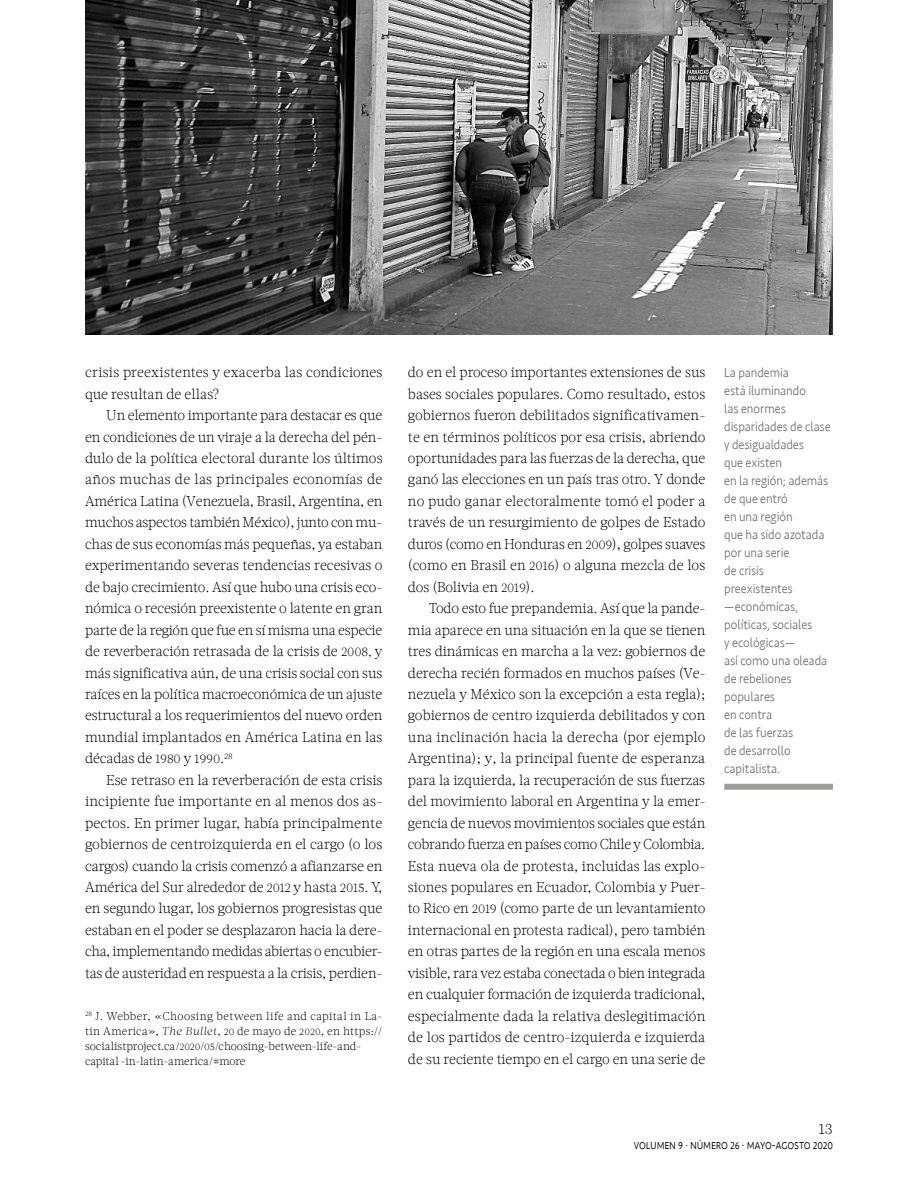
<style>
.page{position:relative;width:918px;height:1188px;background:#fff}
.page>*{position:absolute;margin:0;border:0;box-sizing:border-box;transform-origin:0 0}
.t1{font:300 15px "Acta W01";color:#000}
.t2{font:300 14.25px/21.5px "Acta W01";letter-spacing:-.005em;color:#000;text-align:justify}
.t3{font:300 14.25px/21.5px "Acta W01";letter-spacing:.015em;color:#000}
.t4{font:300 13.5px/18px "Seravek";letter-spacing:-.005em;color:#706f6f;scale:.91 1}
.t5{font:300 13.5px "Seravek";letter-spacing:-.02em;color:#000;scale:.8 1}
.t6{font:300 11.25px/15px "Acta W01";letter-spacing:.015em;color:#000}
.s1{font-size:12.6px}
.s2{font-style:italic}
.s3{font-size:9.6px}
</style>
<div class="page">
<img style="left:85px;top:0;width:748px;height:334px">
<div style="left:724px;top:784px;width:109px;height:6px;background:#9d9d9c"></div>
<p class="t3" style="left:85px;top:362px;width:299px">crisis preexistentes y exacerba las condiciones que resultan de ellas?</p>
<p class="t2" style="left:85px;top:405px;width:299px;text-indent:21px">Un elemento importante para destacar es que en condiciones de un viraje a la derecha del pén&shy;dulo de la política electoral durante los últimos años muchas de las principales economías de América Latina (Venezuela, Brasil, Argentina, en muchos aspectos también México), junto con mu&shy;chas de sus economías más pequeñas, ya estaban experimentando severas tendencias recesivas o de bajo crecimiento. Así que hubo una crisis eco&shy;nómica o recesión preexistente o latente en gran parte de la región que fue en sí misma una especie de reverberación retrasada de la crisis de <span class="s1">2008,</span> y más significativa aún, de una crisis social con sus raíces en la política macroeconómica de un ajuste estructural a los requerimientos del nuevo orden mundial implantados en América Latina en las décadas de <span class="s1">1980</span> y <span class="s1">1990</span>.<sup>28</sup></p>
<p class="t2" style="left:85px;top:769px;width:299px;text-indent:21px">Ese retraso en la reverberación de esta crisis incipiente fue importante en al menos dos as&shy;pectos. En primer lugar, había principalmente gobiernos de centroizquierda en el cargo (o los cargos) cuando la crisis comenzó a afianzarse en América del Sur alrededor de <span class="s1">2012</span> y hasta <span class="s1">2015</span>. Y, en segundo lugar, los gobiernos progresistas que estaban en el poder se desplazaron hacia la dere&shy;cha, implementando medidas abiertas o encubier&shy;tas de austeridad en respuesta a la crisis, perdien-</p>
<p class="t6" style="left:85px;top:1008px;width:299px"><sup>28</sup> J. Webber, «Choosing between life and capital in La&shy;tin America», <span class="s2">The Bullet</span>, <span class="s3">20</span> de mayo de <span class="s3">2020</span>, en https:// socialistproject.ca/<span class="s3">2020</span>/<span class="s3">05</span>/choosing-between-life-and&shy;capital -in-latin-america/#more</p>
<p class="t2" style="left:408px;top:362px;width:299px">do en el proceso importantes extensiones de sus bases sociales populares. Como resultado, estos gobiernos fueron debilitados significativamen&shy;te en términos políticos por esa crisis, abriendo oportunidades para las fuerzas de la derecha, que ganó las elecciones en un país tras otro. Y donde no pudo ganar electoralmente tomó el poder a través de un resurgimiento de golpes de Estado duros (como en Honduras en <span class="s1">2009</span>), golpes suaves (como en Brasil en <span class="s1">2016</span>) o alguna mezcla de los dos (Bolivia en <span class="s1">2019</span>).</p>
<p class="t2" style="left:408px;top:598px;width:299px;text-indent:21px">Todo esto fue prepandemia. Así que la pande&shy;mia aparece en una situación en la que se tienen tres dinámicas en marcha a la vez: gobiernos de derecha recién formados en muchos países (Ve&shy;nezuela y México son la excepción a esta regla); gobiernos de centro izquierda debilitados y con una inclinación hacia la derecha (por ejemplo Argentina); y, la principal fuente de esperanza para la izquierda, la recuperación de sus fuerzas del movimiento laboral en Argentina y la emer&shy;gencia de nuevos movimientos sociales que están cobrando fuerza en países como Chile y Colombia.<br>Esta nueva ola de protesta, incluidas las explo&shy;siones populares en Ecuador, Colombia y Puer&shy;to Rico en <span class="s1">2019</span> (como parte de un levantamiento internacional en protesta radical), pero también en otras partes de la región en una escala menos visible, rara vez estaba conectada o bien integrada en cualquier formación de izquierda tradicional, especialmente dada la relativa deslegitimación de los partidos de centro-izquierda e izquierda de su reciente tiempo en el cargo en una serie de</p>
<p class="t4" style="left:724px;top:364px;width:118px">La pandemia<br>está iluminando<br>las enormes disparidades de clase y desigualdades<br>que existen<br>en la región; además de que entró<br>en una región<br>que ha sido azotada por una serie<br>de crisis preexistentes —económicas, políticas, sociales<br>y ecológicas—<br>así como una oleada de rebeliones populares<br>en contra<br>de las fuerzas<br>de desarrollo capitalista.</p>
<p class="t1" style="left:819px;top:1120px;width:16px">13</p>
<p class="t5" style="left:634px;top:1137px;width:250px">volumen 9 · número 26 · mayo-agosto 2020</p>
</div>
